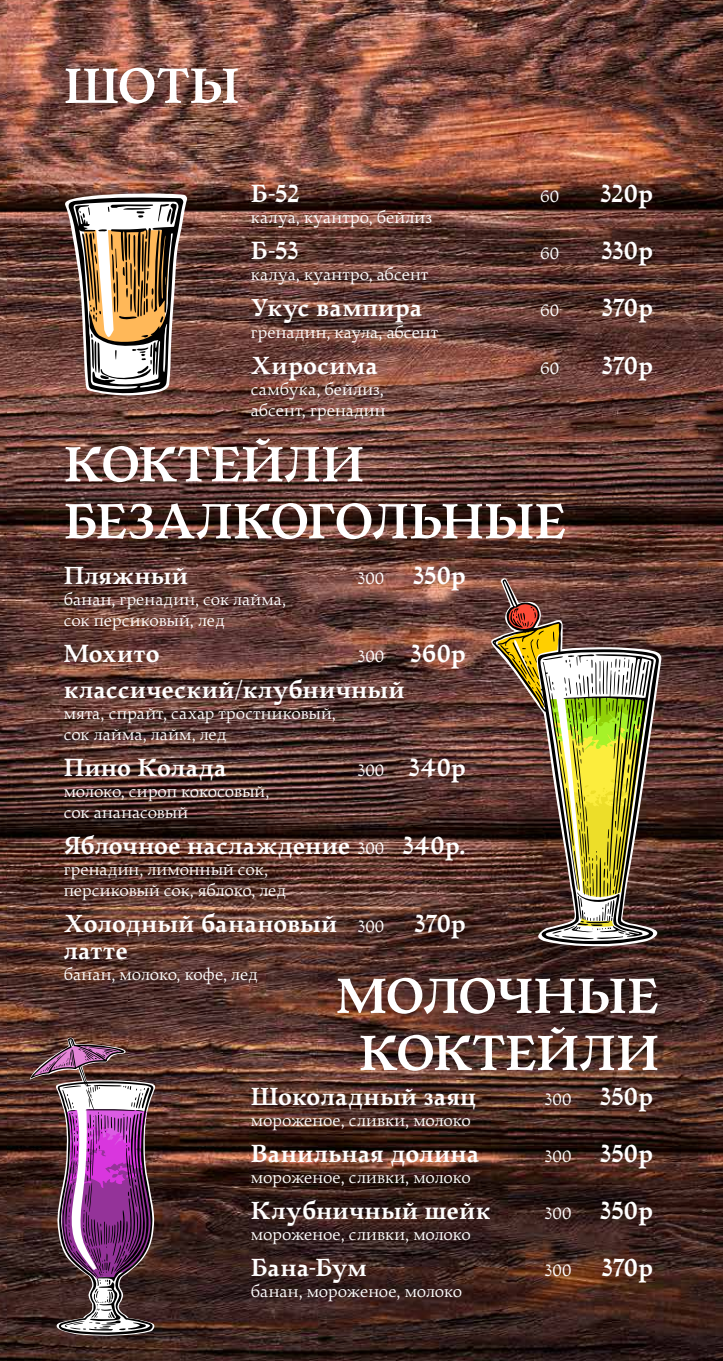
<style>
.page{position:relative;width:723px;height:1361px;background:#fff}
.page>*{position:absolute;margin:0;border:0;box-sizing:border-box;transform-origin:0 0}
.t1{font:700 54px/57px "Walleye";letter-spacing:-.015em;color:#fff}
.t2{font:700 27px/36px "Walleye";letter-spacing:.005em;color:#fff}
.t3{font:18px/21px "Walleye";color:#fff}
.s1{font-weight:400;font-size:18px}
</style>
<div class="page">
<img style="left:0;top:0;width:723px;height:1361px">
<svg style="left:64px;top:192px;width:124px;height:204px"></svg>
<img style="left:489px;top:576px;width:174px;height:371px">
<img style="left:29px;top:1037px;width:127px;height:299px">
<h1 class="t1" style="left:64px;top:58px;width:177px">ШОТЫ</h1>
<h2 class="t2" style="left:251px;top:176px;width:50px">Б-52</h2>
<p class="t3" style="left:540px;top:186px;width:21px">60</p>
<h2 class="t2" style="left:600px;top:176px;width:54px">320р</h2>
<p class="t3" style="left:251px;top:207px;width:183px">калуа, куантро, бейлиз</p>
<h2 class="t2" style="left:251px;top:233px;width:49px">Б-53</h2>
<p class="t3" style="left:540px;top:243px;width:21px">60</p>
<h2 class="t2" style="left:601px;top:233px;width:53px">330р</h2>
<p class="t3" style="left:251px;top:264px;width:179px">калуа, куантро, абсент</p>
<h2 class="t2" style="left:251px;top:290px;width:173px">Укус вампира</h2>
<p class="t3" style="left:540px;top:300px;width:21px">60</p>
<h2 class="t2" style="left:602px;top:290px;width:53px">370р</h2>
<p class="t3" style="left:251px;top:321px;width:189px">гренадин, каула, абсент</p>
<h2 class="t2" style="left:251px;top:347px;width:129px">Хиросима</h2>
<p class="t3" style="left:540px;top:357px;width:21px">60</p>
<h2 class="t2" style="left:602px;top:347px;width:53px">370р</h2>
<p class="t3" style="left:251px;top:378px;width:136px">самбука, бейлиз, абсент, гренадин</p>
<h1 class="t1" style="left:64px;top:437px;width:504px">КОКТЕЙЛИ<br>БЕЗАЛКОГОЛЬНЫЕ</h1>
<h2 class="t2" style="left:64px;top:558px;width:126px">Пляжный</h2>
<h2 class="t2" style="left:358px;top:558px;width:110px"><span class="s1">300</span> 350р</h2>
<p class="t3" style="left:64px;top:589px;width:224px">банан, гренадин, сок лайма, сок персиковый, лед</p>
<h2 class="t2" style="left:64px;top:636px;width:98px">Мохито</h2>
<h2 class="t2" style="left:64px;top:636px;width:403px;text-indent:294px"><span class="s1">300</span> 360р классический/клубничный</h2>
<p class="t3" style="left:64px;top:703px;width:274px">мята, спрайт, сахар тростниковый, сок лайма, лайм, лед</p>
<h2 class="t2" style="left:64px;top:750px;width:164px">Пино Колада</h2>
<h2 class="t2" style="left:358px;top:750px;width:110px"><span class="s1">300</span> 340р</h2>
<p class="t3" style="left:64px;top:781px;width:207px">молоко, сироп кокосовый, сок ананасовый</p>
<h2 class="t2" style="left:64px;top:828px;width:404px">Яблочное наслаждение <span class="s1">300</span> 340р.</h2>
<p class="t3" style="left:64px;top:859px;width:224px">гренадин, лимонный сок, персиковый сок, яблоко, лед</p>
<h2 class="t2" style="left:64px;top:910px;width:404px;line-height:27px">Холодный банановый <span class="s1">300</span> 370р латте</h2>
<p class="t3" style="left:64px;top:964px;width:196px">банан, молоко, кофе, лед</p>
<h1 class="t1" style="left:336px;top:968px;width:324px;text-align:center">МОЛОЧНЫЕ<br>КОКТЕЙЛИ</h1>
<h2 class="t2" style="left:251px;top:1079px;width:227px">Шоколадный заяц</h2>
<h2 class="t2" style="left:545px;top:1079px;width:110px"><span class="s1">300</span> 350р</h2>
<p class="t3" style="left:251px;top:1110px;width:222px">мороженое, сливки, молоко</p>
<h2 class="t2" style="left:251px;top:1136px;width:230px">Ванильная долина</h2>
<h2 class="t2" style="left:545px;top:1136px;width:110px"><span class="s1">300</span> 350р</h2>
<p class="t3" style="left:251px;top:1167px;width:222px">мороженое, сливки, молоко</p>
<h2 class="t2" style="left:251px;top:1193px;width:241px">Клубничный шейк</h2>
<h2 class="t2" style="left:545px;top:1193px;width:110px"><span class="s1">300</span> 350р</h2>
<p class="t3" style="left:251px;top:1224px;width:222px">мороженое, сливки, молоко</p>
<h2 class="t2" style="left:251px;top:1250px;width:118px">Бана-Бум</h2>
<h2 class="t2" style="left:545px;top:1250px;width:110px"><span class="s1">300</span> 370р</h2>
<p class="t3" style="left:251px;top:1281px;width:213px">банан, мороженое, молоко</p>
</div>
